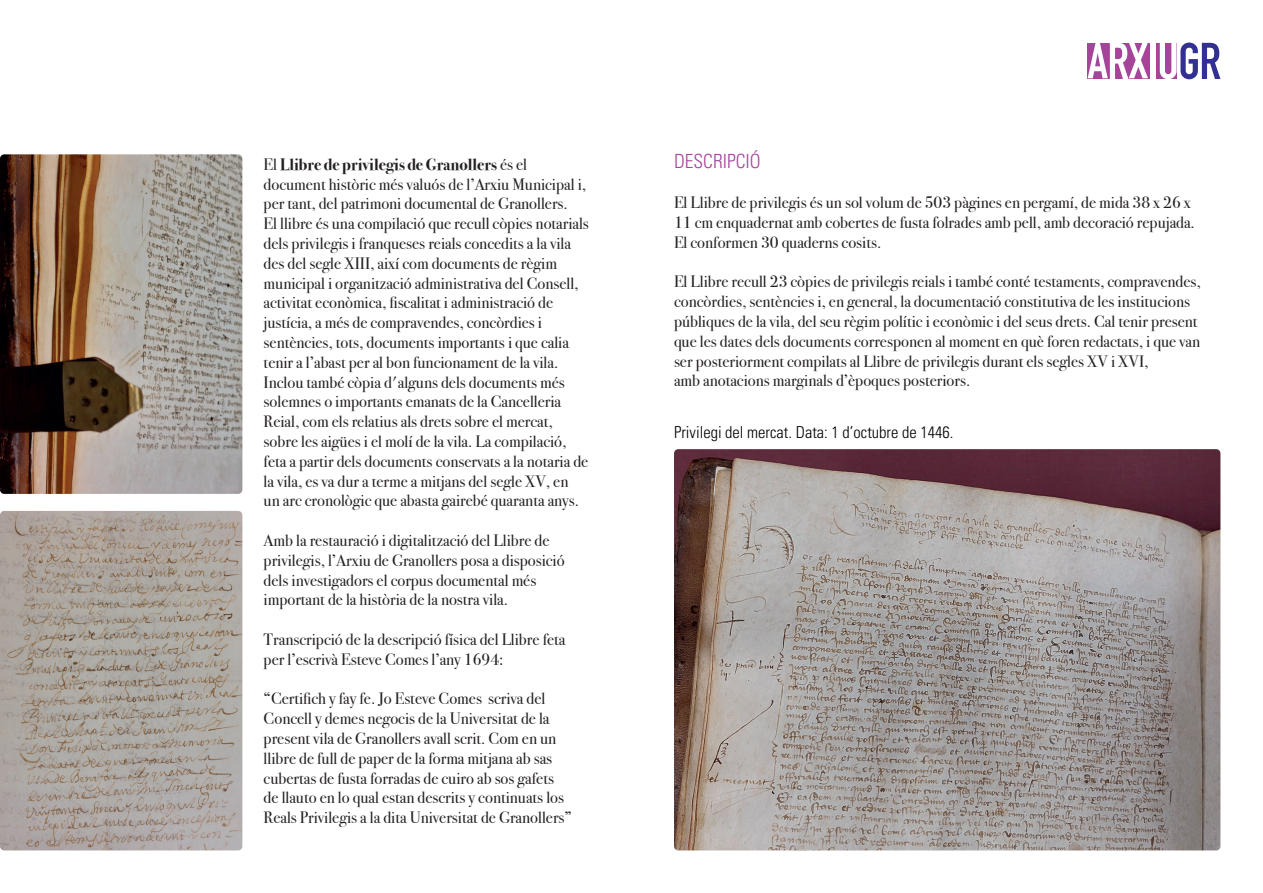
<style>
.page{position:relative;width:1263px;height:893px;background:#fff}
.page>*{position:absolute;margin:0;border:0;box-sizing:border-box;transform-origin:0 0}
.t1{font:300 condensed 19.5px "Univers LT Std";color:#a54499}
.t2{font:16.5px/19.8px "Bodoni Svty Two ITCTT";color:#231f20}
.t3{font:300 condensed 16.5px "Univers LT Std";color:#000}
.s1{font-weight:700}
</style>
<div class="page">
<svg style="left:1087px;top:43px;width:73px;height:36px"></svg>
<svg style="left:1087px;top:43px;width:61px;height:35px"></svg>
<div style="left:1150px;top:43px;width:5px;height:35px;background:#fff"></div>
<svg style="left:1160px;top:43px;width:60px;height:36px"></svg>
<img style="left:0;top:154px;width:242px;height:340px">
<img style="left:0;top:511px;width:242px;height:339px">
<img style="left:674px;top:449px;width:546px;height:401px">
<p class="t2" style="left:264px;top:153px;width:327px">El <span class="s1">Llibre de privilegis de Granollers</span> és el document històric més valuós de l’Arxiu Municipal i, per tant, del patrimoni documental de Granollers.<br>El llibre és una compilació que recull còpies notarials dels privilegis i franqueses reials concedits a la vila des del segle XIII, així com documents de règim municipal i organització administrativa del Consell, activitat econòmica, fiscalitat i administració de justícia, a més de compravendes, concòrdies i sentències, tots, documents importants i que calia tenir a l’abast per al bon funcionament de la vila.<br>Inclou també còpia d'alguns dels documents més solemnes o importants emanats de la Cancelleria Reial, com els relatius als drets sobre el mercat, sobre les aigües i el molí de la vila. La compilació, feta a partir dels documents conservats a la notaria de la vila, es va dur a terme a mitjans del segle XV, en<br>un arc cronològic que abasta gairebé quaranta anys.</p>
<p class="t2" style="left:264px;top:529px;width:303px">Amb la restauració i digitalització del Llibre de privilegis, l’Arxiu de Granollers posa a disposició dels investigadors el corpus documental més important de la història de la nostra vila.</p>
<p class="t2" style="left:264px;top:628px;width:303px">Transcripció de la descripció física del Llibre feta per l’escrivà Esteve Comes l’any 1694:</p>
<p class="t2" style="left:264px;top:687px;width:310px">“Certifich y fay fe. Jo Esteve Comes scriva del Concell y demes negocis de la Universitat de la present vila de Granollers avall scrit. Com en un llibre de full de paper de la forma mitjana ab sas cubertas de fusta forradas de cuiro ab sos gafets de llauto en lo qual estan descrits y continuats los Reals Privilegis a la dita Universitat de Granollers”</p>
<p class="t1" style="left:674px;top:150px;width:88px">DESCRIPCIÓ</p>
<p class="t2" style="left:674px;top:191px;width:522px">El Llibre de privilegis és un sol volum de 503 pàgines en pergamí, de mida 38 x 26 x<br>11 cm enquadernat amb cobertes de fusta folrades amb pell, amb decoració repujada.<br>El conformen 30 quaderns cosits.</p>
<p class="t2" style="left:674px;top:270px;width:528px">El Llibre recull 23 còpies de privilegis reials i també conté testaments, compravendes, concòrdies, sentències i, en general, la documentació constitutiva de les institucions públiques de la vila, del seu règim polític i econòmic i del seus drets. Cal tenir present que les dates dels documents corresponen al moment en què foren redactats, i que van ser posteriorment compilats al Llibre de privilegis durant els segles XV i XVI,<br>amb anotacions marginals d’èpoques posteriors.</p>
<p class="t3" style="left:674px;top:422px;width:281px">Privilegi del mercat. Data: 1 d’octubre de 1446.</p>
</div>
